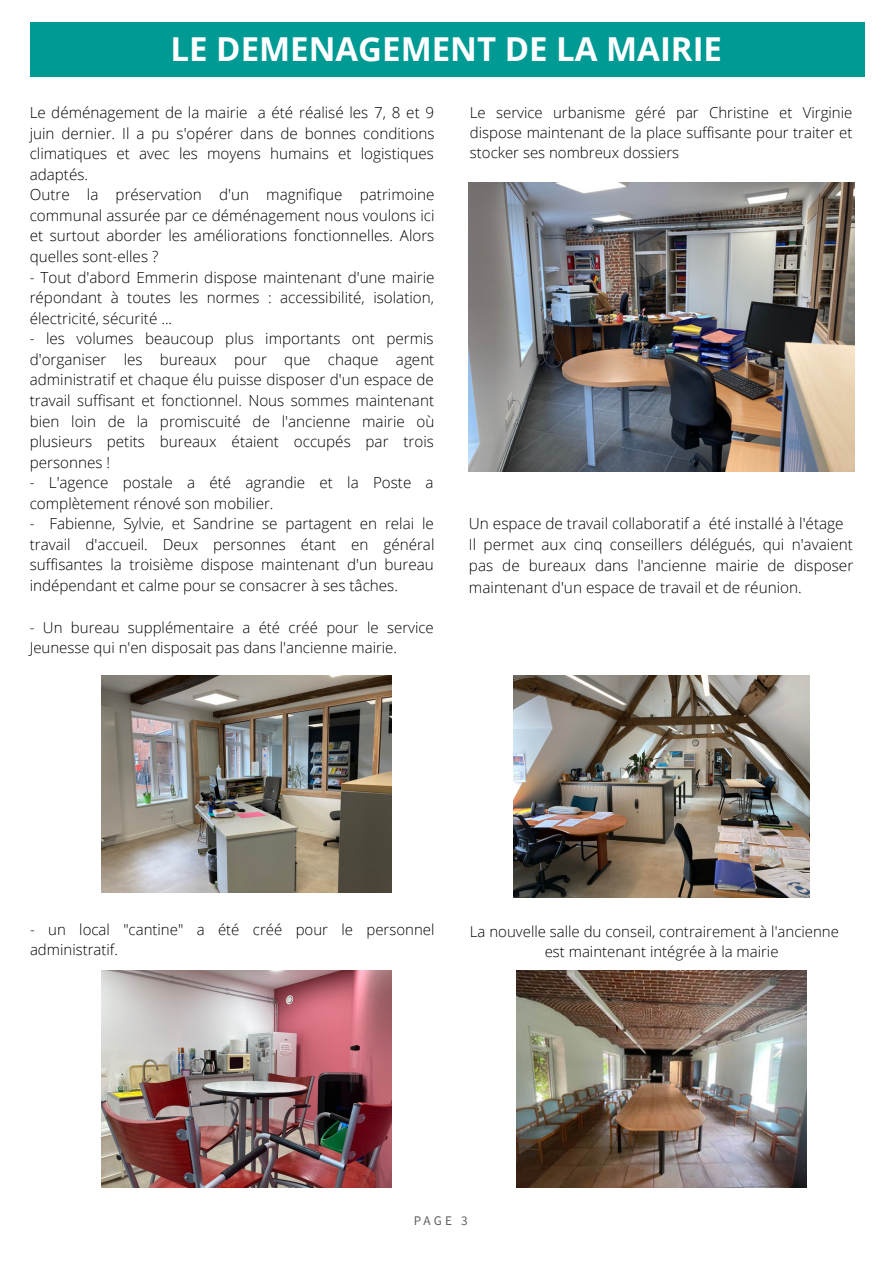
<style>
.page{position:relative;width:893px;height:1264px;background:#fff}
.page>*{position:absolute;margin:0;border:0;box-sizing:border-box;transform-origin:0 0}
.t1{font:700 33px "Open Sans";color:#fff}
.t2{font:300 15.3px/21.3px "Open Sans";color:#000}
.t3{font:300 15.15px/20.5px "Open Sans";color:#000;text-align:justify}
.t4{font:300 15px/20.2px "Open Sans";color:#000}
.t5{font:13.2px "Source Sans Pro";color:#000}
</style>
<div class="page">
<div style="left:30px;top:22px;width:834px;height:54px;background:#009a94"></div>
<img style="left:101px;top:970px;width:290px;height:217px">
<img style="left:101px;top:675px;width:290px;height:217px">
<img style="left:469px;top:183px;width:385px;height:289px">
<img style="left:514px;top:675px;width:295px;height:222px">
<img style="left:516px;top:970px;width:290px;height:217px">
<h1 class="t1" style="left:170px;top:26px;width:553px">LE DEMENAGEMENT DE LA MAIRIE</h1>
<p class="t3" style="left:30px;top:102px;width:406px;text-align:left">Le déménagement de la mairie a été réalisé les 7, 8 et 9 juin dernier. Il a pu s'opérer dans de bonnes conditions climatiques et avec les moyens humains et logistiques adaptés.<br>Outre la préservation d'un magnifique patrimoine communal assurée par ce déménagement nous voulons ici et surtout aborder les améliorations fonctionnelles. Alors quelles sont-elles ?</p>
<p class="t3" style="left:30px;top:266px;width:406px">- Tout d'abord Emmerin dispose maintenant d'une mairie répondant à toutes les normes : accessibilité, isolation, électricité, sécurité ...</p>
<p class="t3" style="left:30px;top:328px;width:406px">- les volumes beaucoup plus importants ont permis d'organiser les bureaux pour que chaque agent administratif et chaque élu puisse disposer d'un espace de travail suffisant et fonctionnel. Nous sommes maintenant bien loin de la promiscuité de l'ancienne mairie où plusieurs petits bureaux étaient occupés par trois personnes !</p>
<p class="t3" style="left:30px;top:472px;width:405px">- L'agence postale a été agrandie et la Poste a complètement rénové son mobilier.</p>
<p class="t3" style="left:30px;top:513px;width:406px">- Fabienne, Sylvie, et Sandrine se partagent en relai le travail d'accueil. Deux personnes étant en général suffisantes la troisième dispose maintenant d'un bureau indépendant et calme pour se consacrer à ses tâches.</p>
<p class="t4" style="left:30px;top:617px;width:405px">- Un bureau supplémentaire a été créé pour le service<br>Jeunesse qui n'en disposait pas dans l'ancienne mairie.</p>
<p class="t4" style="left:470px;top:102px;width:384px;text-align:justify">Le service urbanisme géré par Christine et Virginie dispose maintenant de la place suffisante pour traiter et stocker ses nombreux dossiers</p>
<p class="t2" style="left:469px;top:512px;width:386px">Un espace de travail collaboratif a été installé à l'étage Il permet aux cinq conseillers délégués, qui n'avaient pas de bureaux dans l'ancienne mairie de disposer maintenant d'un espace de travail et de réunion.</p>
<p class="t4" style="left:30px;top:919px;width:406px">- un local "cantine" a été créé pour le personnel administratif.</p>
<p class="t4" style="left:544px;top:920px;width:296px;text-indent:-75px">La nouvelle salle du conseil, contrairement à l'ancienne est maintenant intégrée à la mairie</p>
<p class="t5" style="left:413px;top:1212px;width:56px">PAGE 3</p>
</div>
